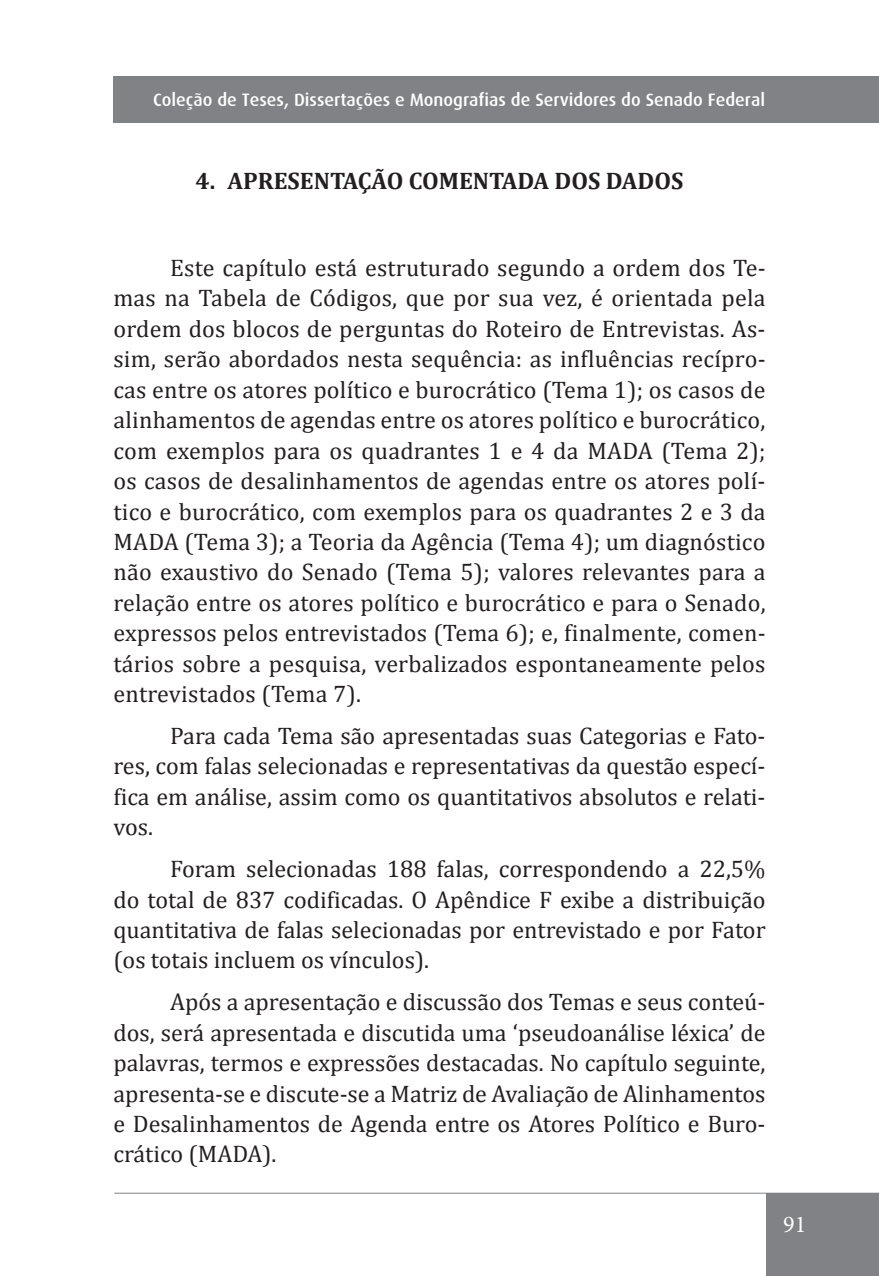
<style>
.page{position:relative;width:879px;height:1276px;background:#fff}
.page>*{position:absolute;margin:0;border:0;box-sizing:border-box;transform-origin:0 0}
.t1{font:24px/30.4px "Cambria";color:#231f20;text-align:justify}
.t2{font:700 24px "Cambria";color:#231f20}
.t3{font:24px "Minion Pro";color:#fff}
.t4{font:500 18px "Dax";color:#fff}
</style>
<div class="page">
<div style="left:766px;top:1193px;width:113px;height:83px;background:#808285"></div>
<hr style="left:114px;top:1192px;width:765px;height:1px;background:#808285">
<div style="left:113px;top:77px;width:766px;height:46px;background:#808285"></div>
<p class="t4" style="left:153px;top:90px;width:613px">Coleção de Teses, Dissertações e Monografias de Servidores do Senado Federal</p>
<p class="t2" style="left:196px;top:164px;width:489px">4. APRESENTAÇÃO COMENTADA DOS DADOS</p>
<p class="t1" style="left:113px;top:252px;width:654px;text-indent:57px">Este capítulo está estruturado segundo a ordem dos Te&shy;mas na Tabela de Códigos, que por sua vez, é orientada pela ordem dos blocos de perguntas do Roteiro de Entrevistas. As&shy;sim, serão abordados nesta sequência: as influências recípro&shy;cas entre os atores político e burocrático (Tema 1); os casos de alinhamentos de agendas entre os atores político e burocrático, com exemplos para os quadrantes 1 e 4 da MADA (Tema 2); os casos de desalinhamentos de agendas entre os atores polí&shy;tico e burocrático, com exemplos para os quadrantes 2 e 3 da MADA (Tema 3); a Teoria da Agência (Tema 4); um diagnóstico não exaustivo do Senado (Tema 5); valores relevantes para a relação entre os atores político e burocrático e para o Senado, expressos pelos entrevistados (Tema 6); e, finalmente, comen&shy;tários sobre a pesquisa, verbalizados espontaneamente pelos entrevistados (Tema 7).</p>
<p class="t1" style="left:113px;top:720px;width:653px;text-indent:57px">Para cada Tema são apresentadas suas Categorias e Fato&shy;res, com falas selecionadas e representativas da questão especí&shy;fica em análise, assim como os quantitativos absolutos e relati&shy;vos.</p>
<p class="t1" style="left:113px;top:853px;width:653px;text-indent:57px">Foram selecionadas 188 falas, correspondendo a 22,5% do total de 837 codificadas. O Apêndice F exibe a distribuição quantitativa de falas selecionadas por entrevistado e por Fator (os totais incluem os vínculos).</p>
<p class="t1" style="left:113px;top:986px;width:654px;text-indent:57px">Após a apresentação e discussão dos Temas e seus conteú&shy;dos, será apresentada e discutida uma ‘pseudoanálise léxica’ de palavras, termos e expressões destacadas. No capítulo seguinte, apresenta-se e discute-se a Matriz de Avaliação de Alinhamentos e Desalinhamentos de Agenda entre os Atores Político e Buro&shy;crático (MADA).</p>
<p class="t3" style="left:783px;top:1207px;width:25px">91</p>
</div>
